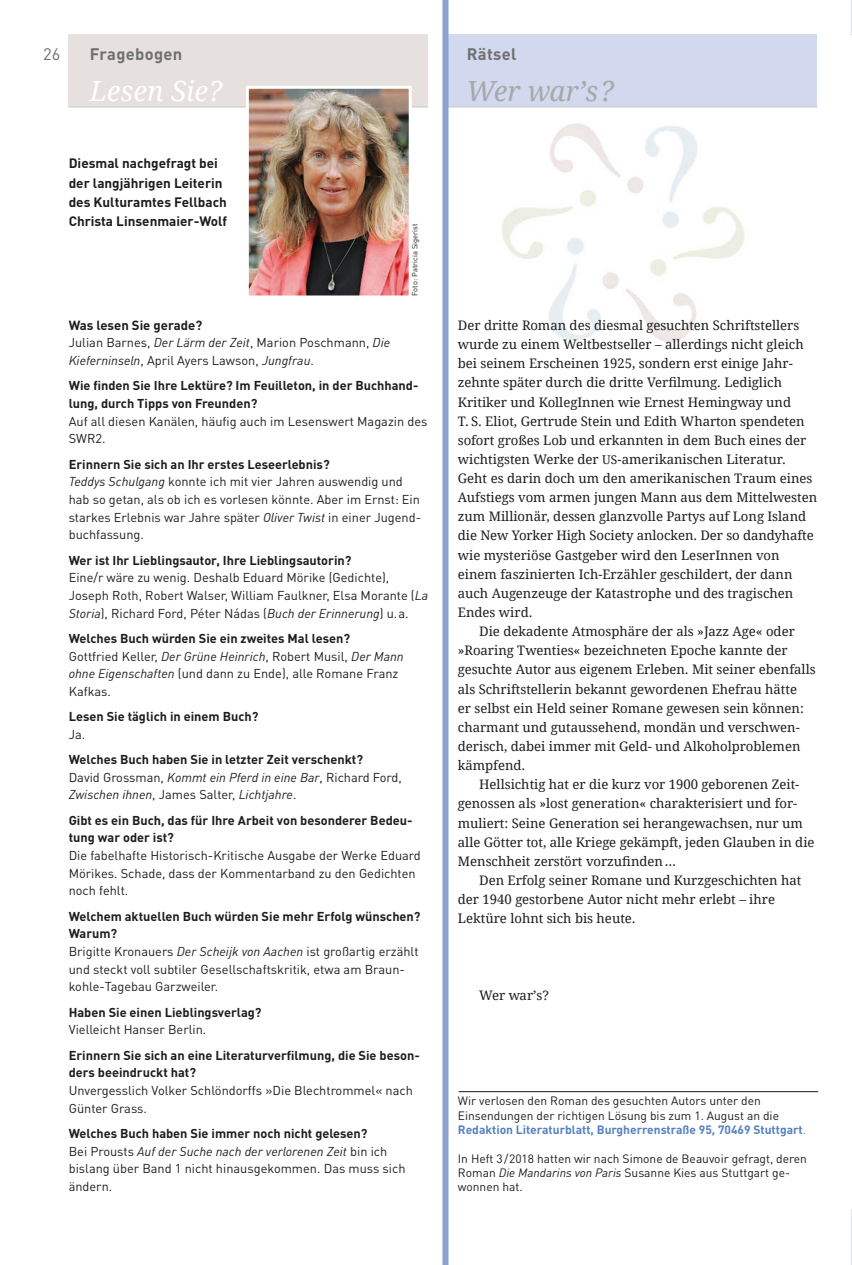
<style>
.page{position:relative;width:852px;height:1265px;background:#fff}
.page>*{position:absolute;margin:0;border:0;box-sizing:border-box;transform-origin:0 0}
.t1{font:italic 27.75px "Droid Serif";color:#fff}
.t2{font:italic 27.75px "Droid Serif";letter-spacing:-.015em;color:#a8a8a8}
.t3{font:700 16.5px "DINOT";letter-spacing:.02em;color:#70706f}
.t4{font:16.5px "DINOT";color:#70706f}
.t5{font:700 13.5px/19.2px "DINOT";color:#1d1d1b}
.t6{font:13.2px "Droid Serif";color:#1d1d1b}
.t7{font:700 13.2px "DINOT";color:#1d1d1b}
.t8{font:12.75px/17.5px "DINOT";color:#1d1d1b}
.t9{font:700 12.75px/17.5px "DINOT";color:#1d1d1b}
.t10{font:italic 12.75px/17.5px "DINOT";color:#1d1d1b}
.t11{font:12px/14.2px "DINOT";color:#1d1d1b}
.t12{font:7.5px "DINOT";color:#1d1d1b}
.s1{font-style:italic}
.s2{font-weight:700}
.s3{font-weight:700;font-style:normal}
.s4{font-style:normal}
.s5{font-size:12px}
.s6{font-weight:700;color:#5681bf}
.s7{color:#5681bf}
</style>
<div class="page">
<div style="left:69px;top:35px;width:359px;height:72px;background:#e6e0de"></div>
<div style="left:445px;top:35px;width:372px;height:72px;background:#d2d9ef"></div>
<hr style="left:69px;top:107px;width:359px;height:1px;background:#c7c7c6">
<hr style="left:445px;top:107px;width:372px;height:1px;background:#c7c7c6">
<div style="left:442px;top:0;width:6px;height:1264px;background:#8ba2d2"></div>
<img style="left:502px;top:123px;width:242px;height:219px">
<img style="left:250px;top:90px;width:158px;height:204px">
<div style="left:246px;top:86px;width:166px;height:212px;border:3px solid #fff"></div>
<hr style="left:459px;top:1091px;width:359px;height:1px;background:#1d1d1b">
<hr style="left:851px;top:1208px;width:1px;height:56px;background:#dae5ec">
<hr style="left:851px;top:0;width:1px;height:35px;background:#dae5ec">
<p class="t4" style="left:43px;top:43px;width:19px">26</p>
<p class="t3" style="left:90px;top:43px;width:94px">Fragebogen</p>
<p class="t3" style="left:467px;top:43px;width:51px">Rätsel</p>
<h1 class="t1" style="left:90px;top:73px;width:134px">Lesen Sie?</h1>
<h1 class="t2" style="left:466px;top:73px;width:149px">Wer war’s?</h1>
<p class="t5" style="left:69px;top:153px;width:160px">Diesmal nachgefragt bei der langjährigen Leiterin des Kulturamtes Fellbach<br>Christa Linsenmaier-Wolf</p>
<p class="t12" style="left:410px;top:295px;width:73px;rotate:-90deg">Foto: Patricia Sigerist</p>
<p class="t7" style="left:69px;top:316px;width:135px">Was lesen Sie gerade?</p>
<p class="t8" style="left:69px;top:333px;width:323px">Julian Barnes, <span class="s1">Der Lärm der Zeit</span>, Marion Poschmann, <span class="s1">Die<br>Kieferninseln</span>, April Ayers Lawson, <span class="s1">Jungfrau</span>.</p>
<p class="t9" style="left:69px;top:376px;width:351px">Wie finden Sie Ihre Lektüre? Im Feuilleton, in der Buchhand&shy;lung, durch Tipps von Freunden?</p>
<p class="t8" style="left:69px;top:412px;width:360px">Auf all diesen Kanälen, häufig auch im Lesenswert Magazin des<br>SWR2.</p>
<p class="t8" style="left:69px;top:455px;width:354px"><span class="s2">Erinnern Sie sich an Ihr erstes Leseerlebnis?<br></span><span class="s1">Teddys Schulgang</span> konnte ich mit vier Jahren auswendig und hab so getan, als ob ich es vorlesen könnte. Aber im Ernst: Ein starkes Erlebnis war Jahre später <span class="s1">Oliver Twist</span> in einer Jugend&shy;buchfassung.</p>
<p class="t9" style="left:69px;top:550px;width:284px">Wer ist Ihr Lieblingsautor, Ihre Lieblingsautorin?</p>
<p class="t8" style="left:69px;top:568px;width:361px">Eine/r wäre zu wenig. Deshalb Eduard Mörike (Gedichte),<br>Joseph Roth, Robert Walser, William Faulkner, Elsa Morante (<span class="s1">La<br>Storia</span>), Richard Ford, Péter Nádas (<span class="s1">Buch der Erinnerung</span>) u. a.</p>
<p class="t8" style="left:69px;top:629px;width:336px"><span class="s2">Welches Buch würden Sie ein zweites Mal lesen?<br></span>Gottfried Keller, <span class="s1">Der Grüne Heinrich</span>, Robert Musil, <span class="s1">Der Mann ohne Eigenschaften</span> (und dann zu Ende), alle Romane Franz Kafkas.</p>
<p class="t9" style="left:69px;top:707px;width:191px">Lesen Sie täglich in einem Buch?</p>
<p class="t8" style="left:69px;top:724px;width:18px">Ja.</p>
<p class="t10" style="left:69px;top:750px;width:335px"><span class="s3">Welches Buch haben Sie in letzter Zeit verschenkt?<br></span><span class="s4">David Grossman,</span> Kommt ein Pferd in eine Bar<span class="s4">, Richard Ford,<br></span>Zwischen ihnen<span class="s4">, James Salter,</span> Lichtjahre<span class="s4">.</span></p>
<p class="t9" style="left:69px;top:810px;width:345px">Gibt es ein Buch, das für Ihre Arbeit von besonderer Bedeu&shy;tung war oder ist?</p>
<p class="t8" style="left:69px;top:846px;width:354px">Die fabelhafte Historisch-Kritische Ausgabe der Werke Eduard<br>Mörikes. Schade, dass der Kommentarband zu den Gedichten noch fehlt.</p>
<p class="t8" style="left:69px;top:906px;width:353px"><span class="s2">Welchem aktuellen Buch würden Sie mehr Erfolg wünschen?<br>Warum?<br></span>Brigitte Kronauers <span class="s1">Der Scheijk von Aachen</span> ist großartig erzählt und steckt voll subtiler Gesellschaftskritik, etwa am Braun&shy;kohle-Tagebau Garzweiler.</p>
<p class="t9" style="left:69px;top:1002px;width:194px">Haben Sie einen Lieblingsverlag?</p>
<p class="t8" style="left:69px;top:1020px;width:139px">Vielleicht Hanser Berlin.</p>
<p class="t9" style="left:69px;top:1045px;width:352px">Erinnern Sie sich an eine Literaturverfilmung, die Sie beson&shy;ders beeindruckt hat?</p>
<p class="t8" style="left:69px;top:1080px;width:346px">Unvergesslich Volker Schlöndorffs »Die Blechtrommel« nach<br>Günter Grass.</p>
<p class="t8" style="left:69px;top:1123px;width:338px"><span class="s2">Welches Buch haben Sie immer noch nicht gelesen?<br></span>Bei Prousts <span class="s1">Auf der Suche nach der verlorenen Zeit</span> bin ich bislang über Band 1 nicht hinausgekommen. Das muss sich ändern.</p>
<p class="t6" style="left:458px;top:317px;width:343px">Der dritte Roman des diesmal gesuchten Schriftstellers</p>
<p class="t6" style="left:458px;top:336px;width:347px">wurde zu einem Weltbestseller – allerdings nicht gleich</p>
<p class="t6" style="left:458px;top:355px;width:336px">bei seinem Erscheinen 1925, sondern erst einige Jahr-</p>
<p class="t6" style="left:458px;top:374px;width:326px">zehnte später durch die dritte Verfilmung. Lediglich</p>
<p class="t6" style="left:458px;top:393px;width:335px">Kritiker und KollegInnen wie Ernest Hemingway und</p>
<p class="t6" style="left:458px;top:412px;width:348px">T. S. Eliot, Gertrude Stein und Edith Wharton spendeten</p>
<p class="t6" style="left:458px;top:432px;width:350px">sofort großes Lob und erkannten in dem Buch eines der</p>
<p class="t6" style="left:458px;top:451px;width:329px">wichtigsten Werke der <span class="s5">US</span>-amerikanischen Literatur.</p>
<p class="t6" style="left:458px;top:470px;width:356px">Geht es darin doch um den amerikanischen Traum eines</p>
<p class="t6" style="left:458px;top:489px;width:361px">Aufstiegs vom armen jungen Mann aus dem Mittelwesten</p>
<p class="t6" style="left:458px;top:508px;width:350px">zum Millionär, dessen glanzvolle Partys auf Long Island</p>
<p class="t6" style="left:458px;top:527px;width:357px">die New Yorker High Society anlocken. Der so dandyhafte</p>
<p class="t6" style="left:458px;top:546px;width:323px">wie mysteriöse Gastgeber wird den LeserInnen von</p>
<p class="t6" style="left:458px;top:565px;width:336px">einem faszinierten Ich-Erzähler geschildert, der dann</p>
<p class="t6" style="left:458px;top:585px;width:337px">auch Augenzeuge der Katastrophe und des tragischen</p>
<p class="t6" style="left:458px;top:604px;width:76px">Endes wird.</p>
<p class="t6" style="left:479px;top:623px;width:317px">Die dekadente Atmosphäre der als »Jazz Age« oder</p>
<p class="t6" style="left:458px;top:642px;width:331px">»Roaring Twenties« bezeichneten Epoche kannte der</p>
<p class="t6" style="left:458px;top:661px;width:359px">gesuchte Autor aus eigenem Erleben. Mit seiner ebenfalls</p>
<p class="t6" style="left:458px;top:680px;width:341px">als Schriftstellerin bekannt gewordenen Ehefrau hätte</p>
<p class="t6" style="left:458px;top:699px;width:347px">er selbst ein Held seiner Romane gewesen sein können:</p>
<p class="t6" style="left:458px;top:718px;width:343px">charmant und gutaussehend, mondän und verschwen-</p>
<p class="t6" style="left:458px;top:738px;width:344px">derisch, dabei immer mit Geld- und Alkoholproblemen</p>
<p class="t6" style="left:458px;top:757px;width:69px">kämpfend.</p>
<p class="t6" style="left:479px;top:776px;width:321px">Hellsichtig hat er die kurz vor 1900 geborenen Zeit-</p>
<p class="t6" style="left:458px;top:795px;width:341px">genossen als »lost generation« charakterisiert und for-</p>
<p class="t6" style="left:458px;top:814px;width:346px">muliert: Seine Generation sei herangewachsen, nur um</p>
<p class="t6" style="left:458px;top:833px;width:358px">alle Götter tot, alle Kriege gekämpft, jeden Glauben in die</p>
<p class="t6" style="left:458px;top:852px;width:219px">Menschheit zerstört vorzufinden …</p>
<p class="t6" style="left:479px;top:871px;width:324px">Den Erfolg seiner Romane und Kurzgeschichten hat</p>
<p class="t6" style="left:458px;top:891px;width:319px">der 1940 gestorbene Autor nicht mehr erlebt – ihre</p>
<p class="t6" style="left:458px;top:910px;width:179px">Lektüre lohnt sich bis heute.</p>
<p class="t6" style="left:479px;top:986px;width:71px">Wer war’s?</p>
<p class="t11" style="left:458px;top:1093px;width:350px">Wir verlosen den Roman des gesuchten Autors unter den<br>Einsendungen der richtigen Lösung bis zum 1. August an die<br><span class="s6">Redaktion Literaturblatt, Burgherrenstraße 95, 70469 Stuttgart</span><span class="s7">.</span></p>
<p class="t11" style="left:458px;top:1150px;width:350px">In Heft 3 /2018 hatten wir nach Simone de Beauvoir gefragt, deren<br>Roman <span class="s1">Die Mandarins von Paris</span> Susanne Kies aus Stuttgart ge&shy;wonnen hat.</p>
</div>
